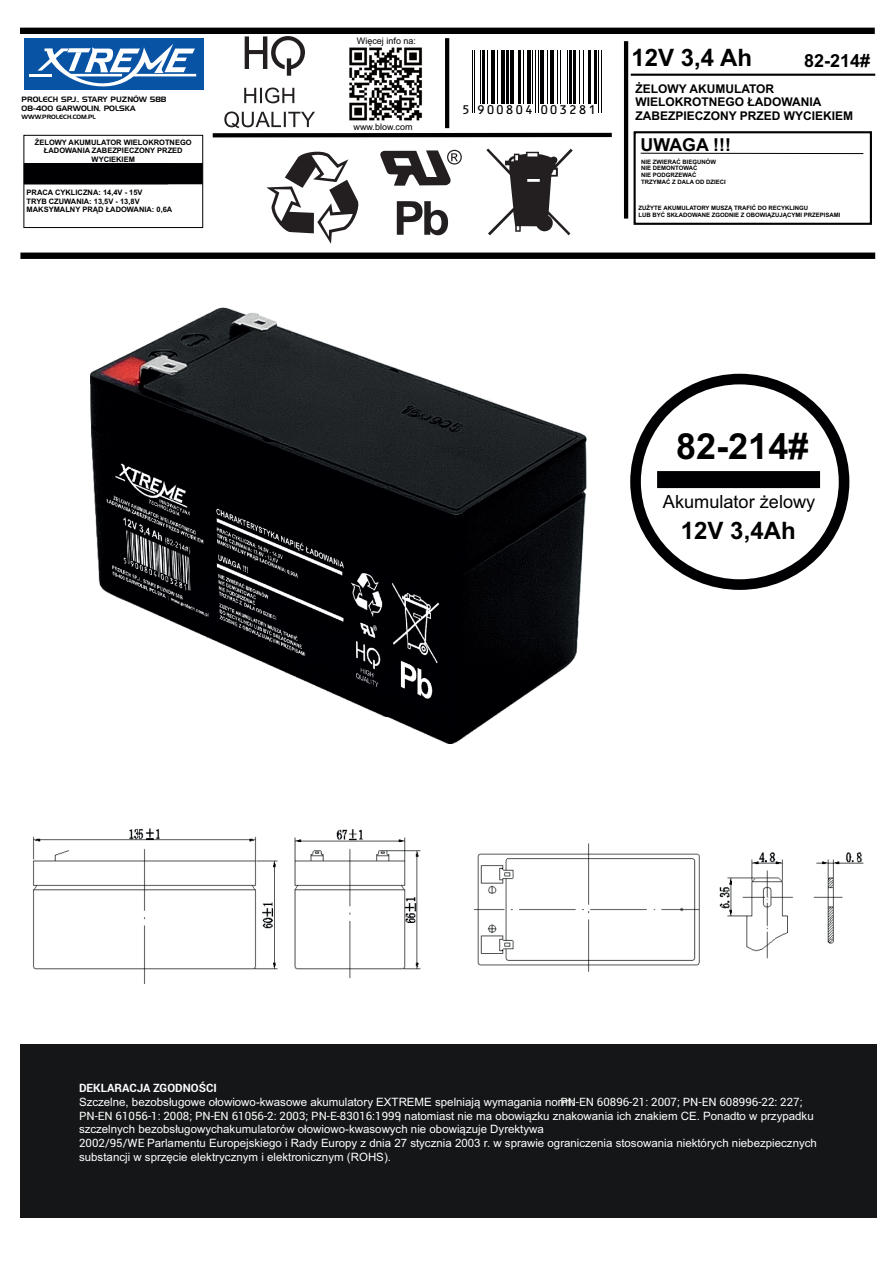
<style>
.page{position:relative;width:893px;height:1263px;background:#fff}
.page>*{position:absolute;margin:0;border:0;box-sizing:border-box;transform-origin:0 0}
.t1{font:700 36px "Arial";color:#000002}
.t2{font:700 24px "Arial";color:#000002}
.t3{font:18.15px "Arial";color:#000002}
.t4{font:700 18px "Arial";color:#000002}
.t5{font:700 17.85px "Arial";color:#000002}
.t6{font:13.95px "OCRB10 Pitch BT";letter-spacing:.09em;color:#000002}
.t7{font:700 12px/13.4px "Arial";color:#000002}
.t8{font:11.55px/13.8px "Arial";color:#fff}
.t9{font:11.55px "Roboto";color:#fff}
.t10{font:700 11.55px "Roboto";color:#fff}
.t11{font:9px "Arial";color:#000002}
.t12{font:700 7.5px/8.4px "Arial";color:#000002;text-align:center}
.t13{font:7.5px/9px "Handel Gothic BT";color:#000002}
.t14{font:700 6px/6.8px "Arial";color:#000002}
.t15{font:6px "Handel Gothic BT";color:#000002}
.s1{font-family:"Roboto"}
</style>
<div class="page">
<div style="left:25px;top:39px;width:179px;height:51px;background:#0953a5"></div>
<hr style="left:29px;top:74px;width:23px;height:2px;background:#fff">
<svg style="left:37px;top:44px;width:159px;height:43px"></svg>
<div style="left:23px;top:135px;width:180px;height:93px;border:1px solid #000002"></div>
<div style="left:20px;top:28px;width:855px;height:6px;background:#000002"></div>
<div style="left:20px;top:253px;width:855px;height:6px;background:#000002"></div>
<hr style="left:624px;top:41px;width:4px;height:178px;background:#000002">
<hr style="left:445px;top:38px;width:4px;height:90px;background:#000002">
<hr style="left:631px;top:74px;width:244px;height:2px;background:#000002">
<img style="left:349px;top:47px;width:73px;height:41px">
<svg style="left:245px;top:36px;width:60px;height:40px"></svg>
<svg style="left:212px;top:88px;width:400px;height:50px"></svg>
<div style="left:24px;top:163px;width:179px;height:21px;background:#000002"></div>
<div style="left:460px;top:49px;width:155px;height:71px;background:#fff"></div>
<hr style="left:472px;top:50px;width:1px;height:62px;background:#000002">
<hr style="left:475px;top:50px;width:1px;height:62px;background:#000002">
<hr style="left:480px;top:50px;width:1px;height:54px;background:#000002">
<hr style="left:483px;top:50px;width:2px;height:54px;background:#000002">
<hr style="left:487px;top:50px;width:1px;height:54px;background:#000002">
<hr style="left:491px;top:50px;width:4px;height:54px;background:#000002">
<hr style="left:497px;top:50px;width:1px;height:54px;background:#000002">
<hr style="left:501px;top:50px;width:3px;height:54px;background:#000002">
<hr style="left:506px;top:50px;width:2px;height:54px;background:#000002">
<hr style="left:510px;top:50px;width:4px;height:54px;background:#000002">
<hr style="left:519px;top:50px;width:2px;height:54px;background:#000002">
<hr style="left:523px;top:50px;width:1px;height:54px;background:#000002">
<hr style="left:527px;top:50px;width:3px;height:54px;background:#000002">
<hr style="left:532px;top:50px;width:1px;height:54px;background:#000002">
<hr style="left:535px;top:50px;width:1px;height:62px;background:#000002">
<hr style="left:538px;top:50px;width:1px;height:62px;background:#000002">
<hr style="left:541px;top:50px;width:3px;height:54px;background:#000002">
<hr style="left:548px;top:50px;width:1px;height:54px;background:#000002">
<hr style="left:550px;top:50px;width:4px;height:54px;background:#000002">
<hr style="left:557px;top:50px;width:1px;height:54px;background:#000002">
<hr style="left:560px;top:50px;width:1px;height:54px;background:#000002">
<hr style="left:567px;top:50px;width:1px;height:54px;background:#000002">
<hr style="left:570px;top:50px;width:2px;height:54px;background:#000002">
<hr style="left:574px;top:50px;width:2px;height:54px;background:#000002">
<hr style="left:579px;top:50px;width:1px;height:54px;background:#000002">
<hr style="left:583px;top:50px;width:1px;height:54px;background:#000002">
<hr style="left:589px;top:50px;width:2px;height:54px;background:#000002">
<hr style="left:594px;top:50px;width:2px;height:54px;background:#000002">
<hr style="left:598px;top:50px;width:1px;height:62px;background:#000002">
<hr style="left:601px;top:50px;width:1px;height:62px;background:#000002">
<div style="left:634px;top:131px;width:238px;height:94px;border:2px solid #000002"></div>
<hr style="left:641px;top:153px;width:222px;height:1px;background:#000002">
<svg style="left:397px;top:201px;width:51px;height:34px"></svg>
<svg style="left:266px;top:151px;width:93px;height:93px"></svg>
<svg style="left:380px;top:150px;width:82px;height:36px"></svg>
<svg style="left:486px;top:149px;width:87px;height:86px"></svg>
<div style="left:630px;top:374px;width:219px;height:216px;border:11px solid #000002;border-radius:50%"></div>
<div style="left:657px;top:471px;width:163px;height:17px;background:#000002"></div>
<div style="left:20px;top:1045px;width:856px;height:173px;background:#141617"></div>
<img style="left:91px;top:308px;width:495px;height:436px">
<img style="left:98px;top:449px;width:346px;height:267px">
<img style="left:33px;top:828px;width:388px;height:156px">
<img style="left:475px;top:843px;width:389px;height:128px">
<p class="t13" style="left:22px;top:96px;width:146px">PROLECH SP.J., STARY PUZNÓW 58B<br>08-400 GARWOLIN, POLSKA</p>
<p class="t15" style="left:22px;top:114px;width:76px">WWW.PROLECH.COM.PL</p>
<p class="t12" style="left:35px;top:139px;width:158px">ŻELOWY AKUMULATOR WIELOKROTNEGO<br>ŁADOWANIA ZABEZPIECZONY PRZED<br>WYCIEKIEM</p>
<p class="t12" style="left:27px;top:189px;width:147px;text-align:left">PRACA CYKLICZNA: 14,4V - 15V<br>TRYB CZUWANIA: 13,5V - 13,8V<br>MAKSYMALNY PRĄD ŁADOWANIA: 0,6A</p>
<p class="t11" style="left:357px;top:38px;width:61px">Więcej info na:</p>
<p class="t11" style="left:354px;top:124px;width:61px">www.blow.com</p>
<p class="t6" style="left:462px;top:104px;width:136px">5 900804 003281</p>
<h2 class="t2" style="left:631px;top:49px;width:122px">12V 3,4 Ah</h2>
<h3 class="t4" style="left:804px;top:54px;width:68px">82-214#</h3>
<p class="t7" style="left:635px;top:83px;width:219px">ŻELOWY AKUMULATOR<br>WIELOKROTNEGO ŁADOWANIA<br>ZABEZPIECZONY PRZED WYCIEKIEM</p>
<h3 class="t5" style="left:641px;top:138px;width:92px">UWAGA !!!</h3>
<p class="t14" style="left:641px;top:159px;width:86px">NIE ZWIERAĆ BIEGUNÓW<br>NIE DEMONTOWAĆ<br>NIE PODGRZEWAĆ<br>TRZYMAĆ Z DALA OD DZIECI</p>
<p class="t14" style="left:639px;top:205px;width:204px">ZUŻYTE AKUMULATORY MUSZĄ TRAFIĆ DO RECYKLINGU<br>LUB BYĆ SKŁADOWANE ZGODNIE Z OBOWIĄZUJĄCYMI PRZEPISAMI</p>
<h1 class="t1" style="left:676px;top:433px;width:134px">82-214#</h1>
<h3 class="t3" style="left:663px;top:495px;width:154px">Akumulator żelowy</h3>
<h2 class="t2" style="left:681px;top:521px;width:116px">12V 3,4Ah</h2>
<p class="t10" style="left:79px;top:1080px;width:139px">DEKLARACJA ZGODNOŚCI</p>
<p class="t8" style="left:79px;top:1096px;width:497px">Szczelne, bezobsługowe ołowiowo-kwasowe akumulatory EXTREME spelniają wymagania norm:</p>
<p class="t9" style="left:560px;top:1094px;width:244px">PN-EN 60896-21: 2007; PN-EN 608996-22: 227;</p>
<p class="t8" style="left:79px;top:1110px;width:739px"><span class="s1">PN-EN 61056-1: 2008; PN-EN 61056-2: 2003; PN-E-83016:1999</span>, natomiast nie ma obowiązku znakowania ich znakiem CE. Ponadto w przypadku szczelnych bezobsługowychakumulatorów ołowiowo-kwasowych nie obowiązuje Dyrektywa<br><span class="s1">2002/95/WE</span> Parlamentu Europejskiego i Rady Europy z dnia 27 stycznia 2003 r. w sprawie ograniczenia stosowania niektórych niebezpiecznych substancji w sprzęcie elektrycznym i elektronicznym (ROHS).</p>
</div>
